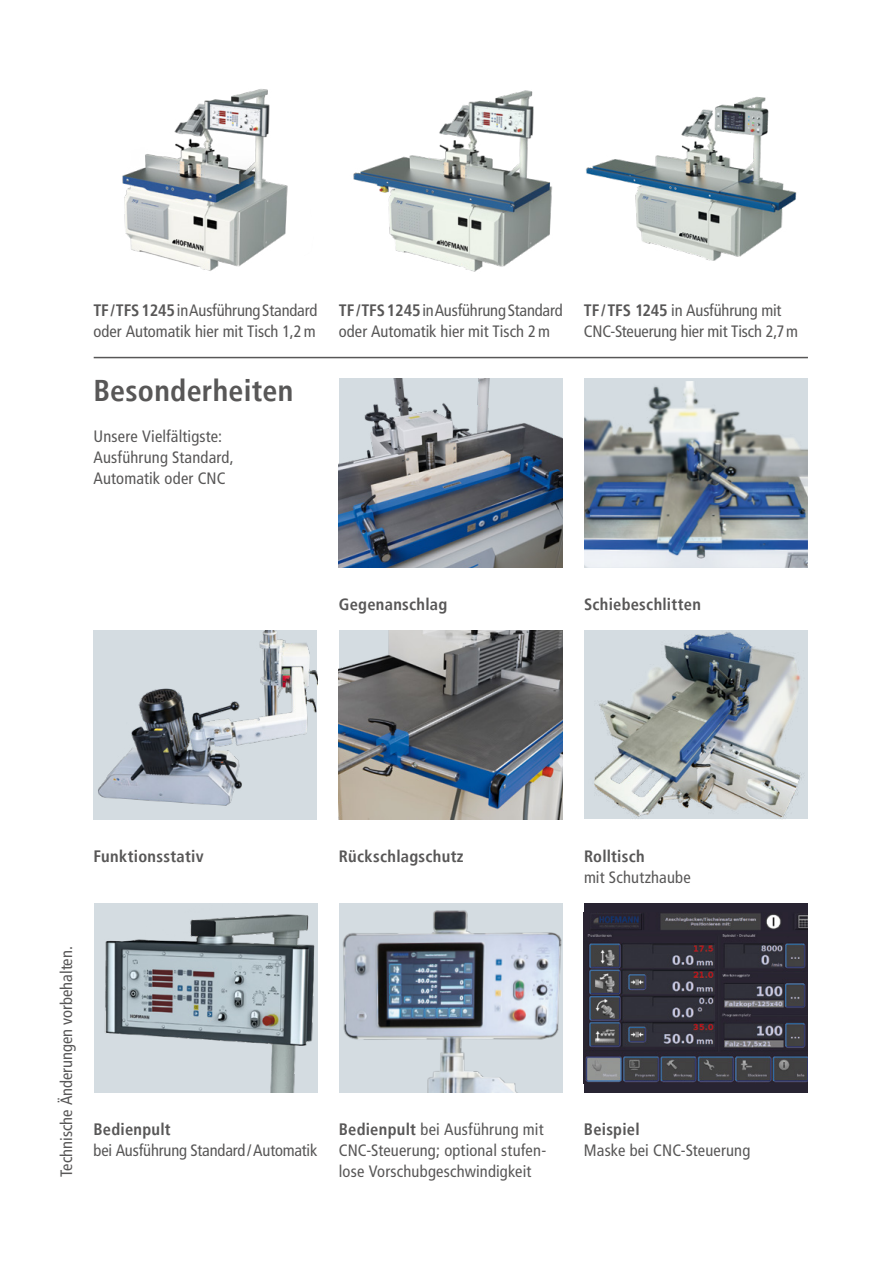
<style>
.page{position:relative;width:893px;height:1263px;background:#fff}
.page>*{position:absolute;margin:0;border:0;box-sizing:border-box;transform-origin:0 0}
.t1{font:700 condensed 30px "Frutiger LT";letter-spacing:.01em;color:#585757}
.t2{font:condensed 16.5px/21px "Frutiger LT";color:#585757}
.t3{font:700 condensed 16.5px "Frutiger LT";letter-spacing:.015em;color:#585757}
.s1{font-weight:700}
</style>
<div class="page">
<img style="left:94px;top:630px;width:223px;height:190px">
<img style="left:584px;top:630px;width:224px;height:189px">
<img style="left:339px;top:379px;width:224px;height:189px">
<img style="left:339px;top:631px;width:224px;height:189px">
<img style="left:584px;top:379px;width:224px;height:189px">
<div style="left:584px;top:904px;width:224px;height:189px;background:#282432"></div>
<img style="left:585px;top:913px;width:223px;height:170px">
<img style="left:353px;top:90px;width:200px;height:182px">
<img style="left:122px;top:89px;width:166px;height:182px">
<img style="left:586px;top:96px;width:211px;height:165px">
<hr style="left:94px;top:357px;width:714px;height:1px;background:#585757">
<img style="left:339px;top:904px;width:224px;height:189px">
<img style="left:94px;top:904px;width:223px;height:189px">
<p class="t2" style="left:93px;top:299px;width:225px"><span class="s1">TF/TFS 1245</span> in Ausführung Standard oder Automatik hier mit Tisch 1,2m</p>
<h1 class="t1" style="left:93px;top:373px;width:201px">Besonderheiten</h1>
<p class="t2" style="left:94px;top:425px;width:142px">Unsere Vielfältigste:<br>Ausführung Standard,<br>Automatik oder CNC</p>
<p class="t2" style="left:339px;top:299px;width:225px"><span class="s1">TF/TFS 1245</span> in Ausführung Standard oder Automatik hier mit Tisch 2m</p>
<p class="t2" style="left:584px;top:299px;width:216px"><span class="s1">TF/TFS 1245</span> in Ausführung mit<br>CNC-Steuerung hier mit Tisch 2,7m</p>
<p class="t3" style="left:339px;top:594px;width:110px">Gegenanschlag</p>
<p class="t3" style="left:584px;top:594px;width:118px">Schiebeschlitten</p>
<p class="t3" style="left:94px;top:846px;width:112px">Funktionsstativ</p>
<p class="t3" style="left:339px;top:846px;width:126px">Rückschlagschutz</p>
<p class="t3" style="left:584px;top:846px;width:62px">Rolltisch</p>
<p class="t2" style="left:584px;top:866px;width:108px">mit Schutzhaube</p>
<p class="t2" style="left:56px;top:1177px;width:232px;rotate:-90deg">Technische Änderungen vorbehalten.</p>
<p class="t3" style="left:94px;top:1119px;width:79px">Bedienpult</p>
<p class="t2" style="left:94px;top:1139px;width:225px">bei Ausführung Standard/Automatik</p>
<p class="t2" style="left:339px;top:1118px;width:209px"><span class="s1">Bedienpult</span> bei Ausführung mit<br>CNC-Steuerung; optional stufen&shy;lose Vorschubgeschwindigkeit</p>
<p class="t3" style="left:584px;top:1119px;width:57px">Beispiel</p>
<p class="t2" style="left:584px;top:1139px;width:168px">Maske bei CNC-Steuerung</p>
</div>
